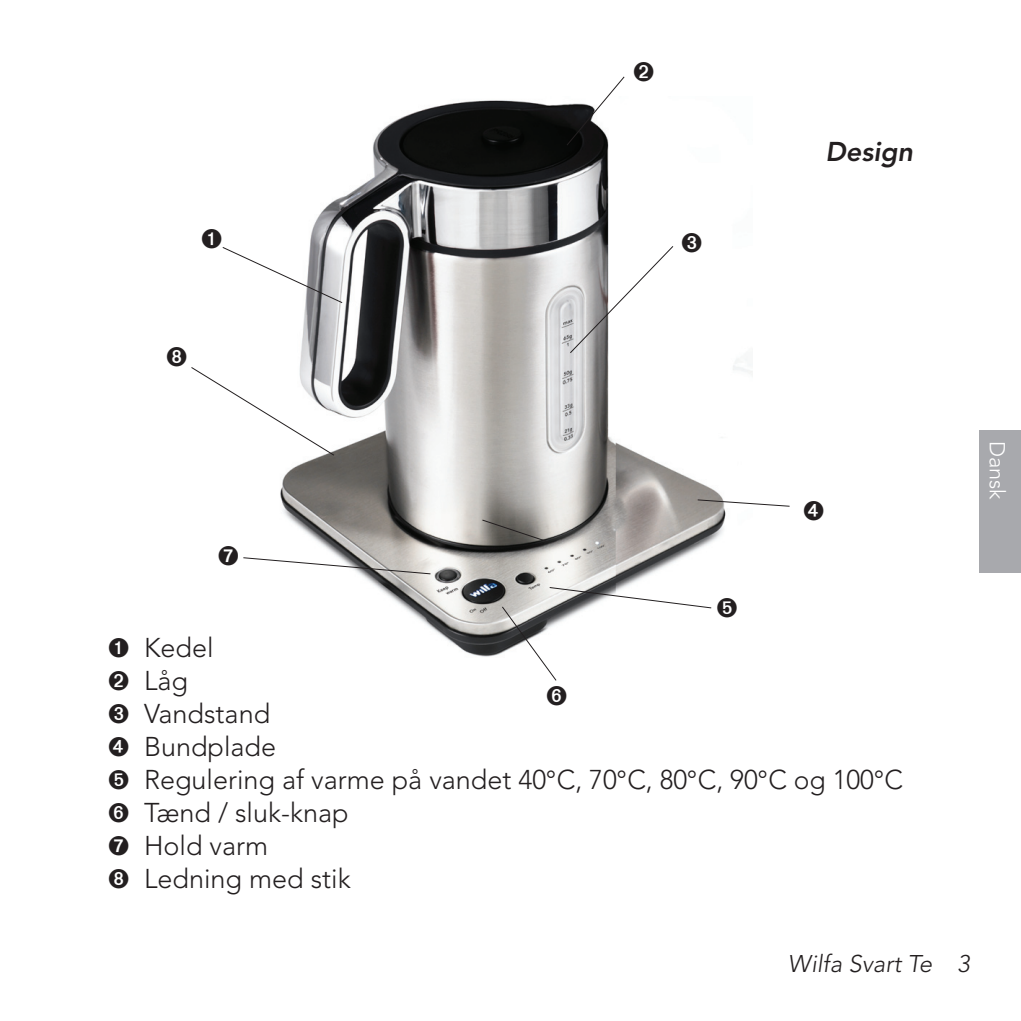
<style>
.page{position:relative;width:1021px;height:1021px;background:#fff}
.page>*{position:absolute;margin:0;border:0;box-sizing:border-box;transform-origin:0 0}
.t1{font:300 27px/33px "Avenir LT Std";color:#231f20}
.t2{font:italic 800 27px "Avenir LT Std";color:#231f20}
.t3{font:italic 300 24px "Avenir LT Std";color:#231f20}
.t4{font:300 21.6px "Avenir LT Std";color:#fff}
.s1{font-family:"Times";font-weight:400}
</style>
<div class="page">
<div style="left:979px;top:430px;width:41px;height:142px;background:#a8a9ad"></div>
<img style="left:280px;top:100px;width:472px;height:557px">
<svg style="left:481px;top:519px;width:68px;height:24px;background:#74716c"></svg>
<svg style="left:696px;top:499px;width:94px;height:8px"></svg>
<svg style="left:569px;top:245px;width:105px;height:109px"></svg>
<svg style="left:565px;top:76px;width:60px;height:70px"></svg>
<svg style="left:222px;top:228px;width:121px;height:76px"></svg>
<svg style="left:243px;top:545px;width:188px;height:30px"></svg>
<svg style="left:682px;top:233px;width:19px;height:20px"></svg>
<svg style="left:501px;top:586px;width:235px;height:95px"></svg>
<svg style="left:191px;top:347px;width:144px;height:109px"></svg>
<p class="t2" style="left:825px;top:136px;width:89px">Design</p>
<p class="t4" style="left:1009px;top:440px;width:60px;rotate:90deg">Dansk</p>
<p class="t1" style="left:108px;top:631px;width:796px">➊ Kedel<br>➋ Låg<br>➌ Vandstand<br>➍ Bundplade<br>➎ Regulering af varme på vandet 40<span class="s1">°</span>C, 70<span class="s1">°</span>C, 80<span class="s1">°</span>C, 90<span class="s1">°</span>C og 100<span class="s1">°</span>C<br>➏ Tænd / sluk-knap<br>➐ Hold varm<br>➑ Ledning med stik</p>
<p class="t3" style="left:787px;top:949px;width:183px">Wilfa Svart Te 3</p>
</div>
